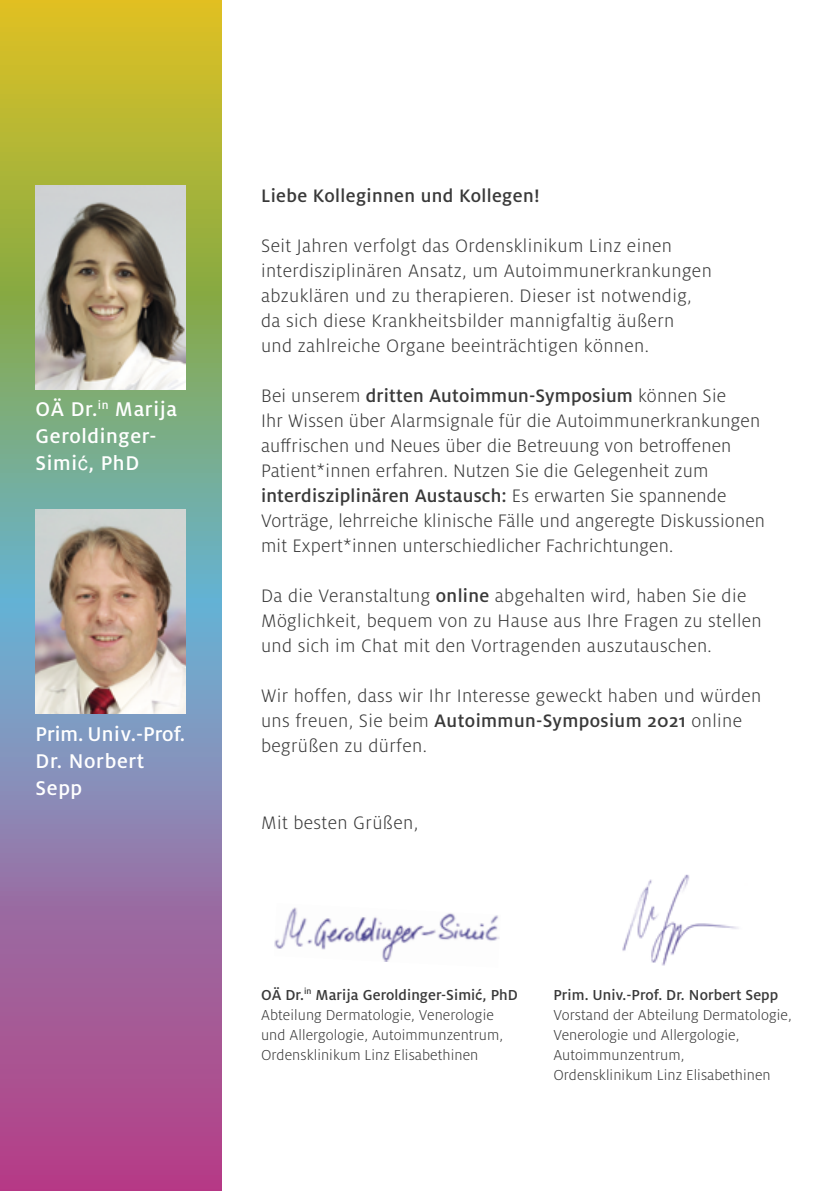
<style>
.page{position:relative;width:840px;height:1191px;background:#fff}
.page>*{position:absolute;margin:0;border:0;box-sizing:border-box;transform-origin:0 0}
.t1{font:500 22px/27px "Milo OT";letter-spacing:.03em;color:#fff}
.t2{font:300 20px/25px "Milo OT";letter-spacing:.02em;color:#393939}
.t3{font:500 20px "Milo OT";letter-spacing:.02em;color:#393939}
.t4{font:300 16px/20px "Milo OT";letter-spacing:.005em;color:#393939}
.t5{font:500 16px "Milo OT";letter-spacing:.005em;color:#393939}
.s1{font-family:"Arial";font-weight:400;font-size:20px}
.s2{font-weight:500}
.s3{font-family:"DIN Alternate";font-weight:700;font-size:15.4px}
</style>
<div class="page">
<svg style="left:0;top:0;width:221px;height:1191px;background:#9b8c83"></svg>
<img style="left:36px;top:186px;width:150px;height:203px">
<img style="left:36px;top:510px;width:150px;height:203px">
<img style="left:274px;top:907px;width:226px;height:55px">
<img style="left:622px;top:874px;width:117px;height:92px">
<p class="t1" style="left:36px;top:396px;width:143px">OÄ Dr.<sup>in</sup> Marija<br>Geroldinger-<br>Simi<span class="s1">ć</span>, PhD</p>
<p class="t1" style="left:36px;top:720px;width:151px">Prim. Univ.-Prof.<br>Dr. Norbert<br>Sepp</p>
<p class="t3" style="left:261px;top:184px;width:280px">Liebe Kolleginnen und Kollegen!</p>
<p class="t2" style="left:261px;top:233px;width:452px">Seit Jahren verfolgt das Ordensklinikum Linz einen interdisziplinären Ansatz, um Autoimmunerkrankungen abzuklären und zu therapieren. Dieser ist notwendig, da sich diese Krankheitsbilder mannigfaltig äußern<br>und zahlreiche Organe beeinträchtigen können.</p>
<p class="t2" style="left:261px;top:383px;width:505px">Bei unserem <span class="s2">dritten Autoimmun-Symposium</span> können Sie<br>Ihr Wissen über Alarmsignale für die Autoimmunerkrankungen auffrischen und Neues über die Betreuung von betroffenen Patient*innen erfahren. Nutzen Sie die Gelegenheit zum <span class="s2">interdisziplinären Austausch:</span> Es erwarten Sie spannende Vorträge, lehrreiche klinische Fälle und angeregte Diskussionen mit Expert*innen unterschiedlicher Fachrichtungen.</p>
<p class="t2" style="left:261px;top:583px;width:502px">Da die Veranstaltung <span class="s2">online</span> abgehalten wird, haben Sie die<br>Möglichkeit, bequem von zu Hause aus Ihre Fragen zu stellen und sich im Chat mit den Vortragenden auszutauschen.</p>
<p class="t2" style="left:261px;top:683px;width:501px">Wir hoffen, dass wir Ihr Interesse geweckt haben und würden uns freuen, Sie beim <span class="s2">Autoimmun-Symposium 2021</span> online begrüßen zu dürfen.</p>
<p class="t2" style="left:261px;top:810px;width:159px">Mit besten Grüßen,</p>
<p class="t4" style="left:261px;top:984px;width:258px"><span class="s2">OÄ Dr.</span><sup>in</sup> <span class="s2">Marija Geroldinger-Simi</span><span class="s3">ć</span><span class="s2">, PhD </span>Abteilung Dermatologie, Venerologie und Allergologie, Autoimmunzentrum, Ordensklinikum Linz Elisabethinen</p>
<p class="t5" style="left:553px;top:985px;width:226px">Prim. Univ.-Prof. Dr. Norbert Sepp</p>
<p class="t4" style="left:553px;top:1004px;width:240px">Vorstand der Abteilung Dermatologie,<br>Venerologie und Allergologie,<br>Autoimmunzentrum,<br>Ordensklinikum Linz Elisabethinen</p>
</div>
